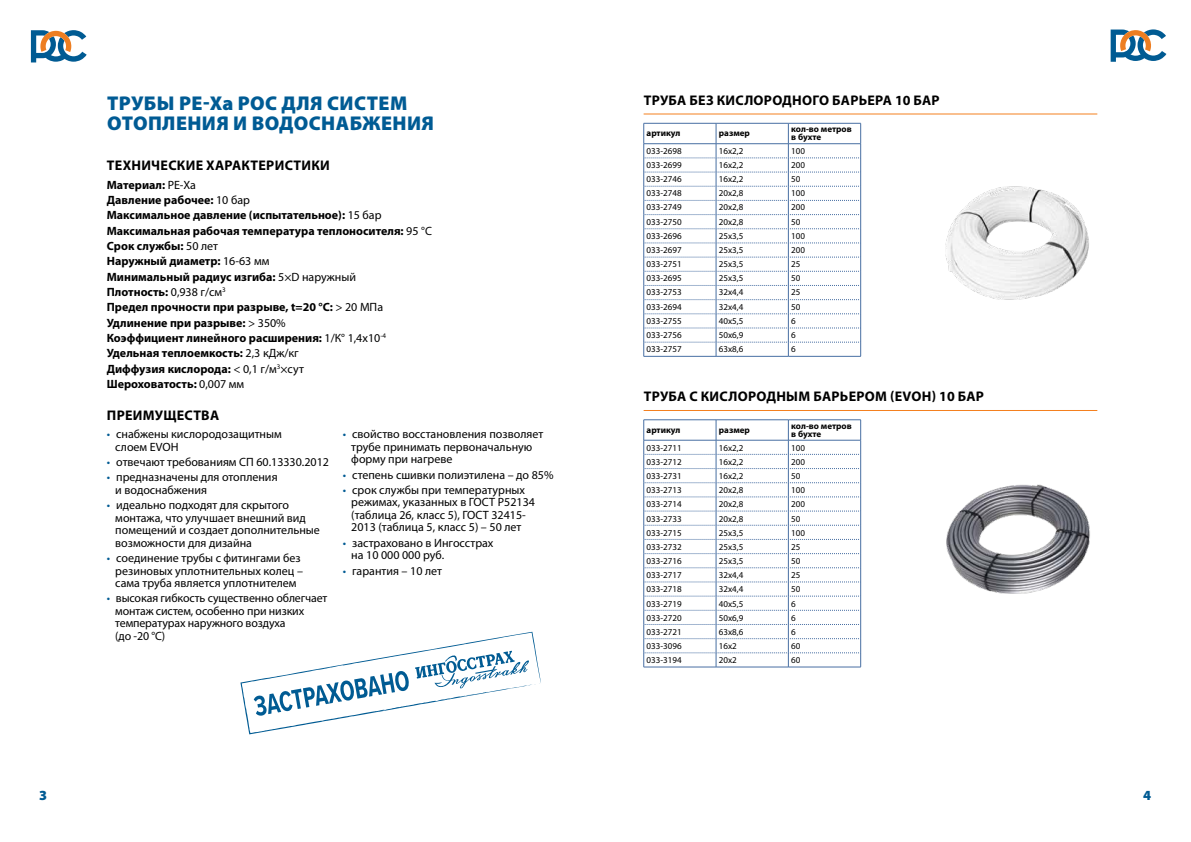
<style>
.page{position:relative;width:1191px;height:842px;background:#fff}
.page>*{position:absolute;margin:0;border:0;box-sizing:border-box;transform-origin:0 0}
.t1{font:900 20px/20px "Myriad Pro";letter-spacing:.02em;color:#005b94}
.t2{font:700 14px "Myriad Pro";letter-spacing:.02em;color:#000}
.t3{font:900 14px "Myriad Pro";color:#005b93}
.t4{font:12px/12.5px "Myriad Pro";color:#000}
.t5{font:700 12px/15.3px "Myriad Pro";color:#000}
.t6{font:9px "Myriad Pro";color:#000}
.t7{font:700 9px/8px "Myriad Pro";color:#000}
.s1{font-weight:400}
.s2{color:#005b93}
</style>
<div class="page">
<svg style="left:31px;top:30px;width:56px;height:32px"></svg>
<svg style="left:1110px;top:29px;width:56px;height:33px"></svg>
<hr style="left:643px;top:113px;width:454px;height:1px;background:#f4801f">
<hr style="left:643px;top:410px;width:454px;height:1px;background:#f4801f">
<hr style="left:643px;top:356px;width:73px;height:1px;background:#486fa3">
<hr style="left:716px;top:356px;width:72px;height:1px;background:#486fa3">
<hr style="left:788px;top:356px;width:72px;height:1px;background:#486fa3">
<svg style="left:643px;top:123px;width:218px;height:233px"></svg>
<hr style="left:643px;top:144px;width:73px;height:1px;background:#486fa3">
<hr style="left:716px;top:144px;width:72px;height:1px;background:#486fa3">
<hr style="left:788px;top:144px;width:72px;height:1px;background:#486fa3">
<hr style="left:643px;top:667px;width:73px;height:1px;background:#486fa3">
<hr style="left:716px;top:667px;width:72px;height:1px;background:#486fa3">
<hr style="left:788px;top:667px;width:72px;height:1px;background:#486fa3">
<svg style="left:643px;top:420px;width:218px;height:247px"></svg>
<hr style="left:643px;top:440px;width:73px;height:1px;background:#486fa3">
<hr style="left:716px;top:440px;width:72px;height:1px;background:#486fa3">
<hr style="left:788px;top:440px;width:72px;height:1px;background:#486fa3">
<img style="left:945px;top:186px;width:144px;height:114px">
<img style="left:946px;top:484px;width:144px;height:110px">
<svg style="left:240px;top:632px;width:301px;height:102px"></svg>
<h1 class="t1" style="left:107px;top:95px;width:328px">ТРУБЫ PE-Xa POC ДЛЯ СИСТЕМ<br>ОТОПЛЕНИЯ И ВОДОСНАБЖЕНИЯ</h1>
<p class="t2" style="left:107px;top:159px;width:224px">ТЕХНИЧЕСКИЕ ХАРАКТЕРИСТИКИ</p>
<p class="t5" style="left:107px;top:177px;width:327px">Материал: <span class="s1">PE-Xа<br></span>Давление рабочее: <span class="s1">10 бар<br></span>Максимальное давление (испытательное): <span class="s1">15 бар </span>Максимальная рабочая температура теплоносителя: <span class="s1">95 °С </span>Срок службы: <span class="s1">50 лет<br></span>Наружный диаметр: <span class="s1">16-63 мм<br></span>Минимальный радиус изгиба: <span class="s1">5×D наружный<br></span>Плотность: <span class="s1">0,938 г/см</span><sup>3<br></sup>Предел прочности при разрыве, t=20 °C: <span class="s1">&gt; 20 МПа </span>Удлинение при разрыве: <span class="s1">&gt; 350%<br></span>Коэффициент линейного расширения: <span class="s1">1/К° 1,4x10</span><sup>-4<br></sup>Удельная теплоемкость: <span class="s1">2,3 кДж/кг<br></span>Диффузия кислорода: <span class="s1">&lt; 0,1 г/м</span><sup>3</sup><span class="s1">×сут<br></span>Шероховатость: <span class="s1">0,007 мм</span></p>
<p class="t2" style="left:107px;top:408px;width:114px">ПРЕИМУЩЕСТВА</p>
<p class="t4" style="left:115px;top:429px;width:168px;text-indent:-9px"><span class="s2">•</span> снабжены кислородозащитным слоем EVOH</p>
<p class="t4" style="left:107px;top:457px;width:224px"><span class="s2">•</span> отвечают требованиям СП 60.13330.2012</p>
<p class="t4" style="left:115px;top:472px;width:164px;text-indent:-9px"><span class="s2">•</span> предназначены для отопления и водоснабжения</p>
<p class="t4" style="left:115px;top:500px;width:206px;text-indent:-9px"><span class="s2">•</span> идеально подходят для скрытого монтажа, что улучшает внешний вид помещений и создает дополнительные возможности для дизайна</p>
<p class="t4" style="left:115px;top:553px;width:189px;text-indent:-9px"><span class="s2">•</span> соединение трубы с фитингами без резиновых уплотнительных колец – сама труба является уплотнителем</p>
<p class="t4" style="left:115px;top:593px;width:214px;text-indent:-9px"><span class="s2">•</span> высокая гибкость существенно облегчает монтаж систем, особенно при низких температурах наружного воздуха<br>(до -20 °С)</p>
<p class="t4" style="left:351px;top:429px;width:193px;text-indent:-9px"><span class="s2">•</span> свойство восстановления позволяет трубе принимать первоначальную форму при нагреве</p>
<p class="t4" style="left:343px;top:469px;width:212px"><span class="s2">•</span> степень сшивки полиэтилена – до 85%</p>
<p class="t4" style="left:351px;top:485px;width:185px;text-indent:-9px"><span class="s2">•</span> срок службы при температурных режимах, указанных в ГОСТ Р52134 (таблица 26, класс 5), ГОСТ 32415-<br>2013 (таблица 5, класс 5) – 50 лет</p>
<p class="t4" style="left:351px;top:537px;width:144px;text-indent:-9px"><span class="s2">•</span> застраховано в Ингосстрах на 10 000 000 руб.</p>
<p class="t4" style="left:343px;top:565px;width:101px"><span class="s2">•</span> гарантия – 10 лет</p>
<p class="t2" style="left:644px;top:93px;width:297px">ТРУБА БЕЗ КИСЛОРОДНОГО БАРЬЕРА 10 БАР</p>
<p class="t7" style="left:646px;top:130px;width:35px">артикул</p>
<p class="t7" style="left:719px;top:130px;width:33px">размер</p>
<p class="t7" style="left:791px;top:126px;width:62px">кол-во метров в бухте</p>
<p class="t6" style="left:646px;top:147px;width:37px">033-2698</p>
<p class="t6" style="left:719px;top:147px;width:26px">16x2,2</p>
<p class="t6" style="left:791px;top:147px;width:15px">100</p>
<p class="t6" style="left:646px;top:161px;width:37px">033-2699</p>
<p class="t6" style="left:719px;top:161px;width:26px">16x2,2</p>
<p class="t6" style="left:791px;top:161px;width:15px">200</p>
<p class="t6" style="left:646px;top:176px;width:37px">033-2746</p>
<p class="t6" style="left:719px;top:176px;width:26px">16x2,2</p>
<p class="t6" style="left:791px;top:176px;width:11px">50</p>
<p class="t6" style="left:646px;top:190px;width:37px">033-2748</p>
<p class="t6" style="left:719px;top:190px;width:26px">20x2,8</p>
<p class="t6" style="left:791px;top:190px;width:15px">100</p>
<p class="t6" style="left:646px;top:204px;width:37px">033-2749</p>
<p class="t6" style="left:719px;top:204px;width:26px">20x2,8</p>
<p class="t6" style="left:791px;top:204px;width:15px">200</p>
<p class="t6" style="left:646px;top:218px;width:37px">033-2750</p>
<p class="t6" style="left:719px;top:218px;width:26px">20x2,8</p>
<p class="t6" style="left:791px;top:218px;width:11px">50</p>
<p class="t6" style="left:646px;top:232px;width:37px">033-2696</p>
<p class="t6" style="left:719px;top:232px;width:26px">25x3,5</p>
<p class="t6" style="left:791px;top:232px;width:15px">100</p>
<p class="t6" style="left:646px;top:246px;width:37px">033-2697</p>
<p class="t6" style="left:719px;top:246px;width:26px">25x3,5</p>
<p class="t6" style="left:791px;top:246px;width:15px">200</p>
<p class="t6" style="left:646px;top:261px;width:37px">033-2751</p>
<p class="t6" style="left:719px;top:261px;width:26px">25x3,5</p>
<p class="t6" style="left:791px;top:261px;width:11px">25</p>
<p class="t6" style="left:646px;top:275px;width:37px">033-2695</p>
<p class="t6" style="left:719px;top:275px;width:26px">25x3,5</p>
<p class="t6" style="left:791px;top:275px;width:11px">50</p>
<p class="t6" style="left:646px;top:289px;width:37px">033-2753</p>
<p class="t6" style="left:719px;top:289px;width:26px">32x4,4</p>
<p class="t6" style="left:791px;top:289px;width:11px">25</p>
<p class="t6" style="left:646px;top:303px;width:37px">033-2694</p>
<p class="t6" style="left:719px;top:303px;width:26px">32x4,4</p>
<p class="t6" style="left:791px;top:303px;width:11px">50</p>
<p class="t6" style="left:646px;top:317px;width:37px">033-2755</p>
<p class="t6" style="left:719px;top:317px;width:26px">40x5,5</p>
<p class="t6" style="left:791px;top:317px;width:6px">6</p>
<p class="t6" style="left:646px;top:331px;width:37px">033-2756</p>
<p class="t6" style="left:719px;top:331px;width:26px">50x6,9</p>
<p class="t6" style="left:791px;top:331px;width:6px">6</p>
<p class="t6" style="left:646px;top:346px;width:37px">033-2757</p>
<p class="t6" style="left:719px;top:346px;width:26px">63x8,6</p>
<p class="t6" style="left:791px;top:346px;width:6px">6</p>
<p class="t2" style="left:644px;top:390px;width:342px">ТРУБА С КИСЛОРОДНЫМ БАРЬЕРОМ (EVOH) 10 БАР</p>
<p class="t7" style="left:646px;top:426px;width:35px">артикул</p>
<p class="t7" style="left:719px;top:426px;width:33px">размер</p>
<p class="t7" style="left:791px;top:422px;width:62px">кол-во метров в бухте</p>
<p class="t6" style="left:646px;top:444px;width:37px">033-2711</p>
<p class="t6" style="left:719px;top:444px;width:26px">16x2,2</p>
<p class="t6" style="left:791px;top:444px;width:15px">100</p>
<p class="t6" style="left:646px;top:458px;width:37px">033-2712</p>
<p class="t6" style="left:719px;top:458px;width:26px">16x2,2</p>
<p class="t6" style="left:791px;top:458px;width:15px">200</p>
<p class="t6" style="left:646px;top:472px;width:37px">033-2731</p>
<p class="t6" style="left:719px;top:472px;width:26px">16x2,2</p>
<p class="t6" style="left:791px;top:472px;width:11px">50</p>
<p class="t6" style="left:646px;top:487px;width:37px">033-2713</p>
<p class="t6" style="left:719px;top:487px;width:26px">20x2,8</p>
<p class="t6" style="left:791px;top:487px;width:15px">100</p>
<p class="t6" style="left:646px;top:501px;width:37px">033-2714</p>
<p class="t6" style="left:719px;top:501px;width:26px">20x2,8</p>
<p class="t6" style="left:791px;top:501px;width:15px">200</p>
<p class="t6" style="left:646px;top:515px;width:37px">033-2733</p>
<p class="t6" style="left:719px;top:515px;width:26px">20x2,8</p>
<p class="t6" style="left:791px;top:515px;width:11px">50</p>
<p class="t6" style="left:646px;top:529px;width:37px">033-2715</p>
<p class="t6" style="left:719px;top:529px;width:26px">25x3,5</p>
<p class="t6" style="left:791px;top:529px;width:15px">100</p>
<p class="t6" style="left:646px;top:543px;width:37px">033-2732</p>
<p class="t6" style="left:719px;top:543px;width:26px">25x3,5</p>
<p class="t6" style="left:791px;top:543px;width:11px">25</p>
<p class="t6" style="left:646px;top:558px;width:37px">033-2716</p>
<p class="t6" style="left:719px;top:558px;width:26px">25x3,5</p>
<p class="t6" style="left:791px;top:558px;width:11px">50</p>
<p class="t6" style="left:646px;top:572px;width:37px">033-2717</p>
<p class="t6" style="left:719px;top:572px;width:26px">32x4,4</p>
<p class="t6" style="left:791px;top:572px;width:11px">25</p>
<p class="t6" style="left:646px;top:586px;width:37px">033-2718</p>
<p class="t6" style="left:719px;top:586px;width:26px">32x4,4</p>
<p class="t6" style="left:791px;top:586px;width:11px">50</p>
<p class="t6" style="left:646px;top:600px;width:37px">033-2719</p>
<p class="t6" style="left:719px;top:600px;width:26px">40x5,5</p>
<p class="t6" style="left:791px;top:600px;width:6px">6</p>
<p class="t6" style="left:646px;top:614px;width:37px">033-2720</p>
<p class="t6" style="left:719px;top:614px;width:26px">50x6,9</p>
<p class="t6" style="left:791px;top:614px;width:6px">6</p>
<p class="t6" style="left:646px;top:628px;width:37px">033-2721</p>
<p class="t6" style="left:719px;top:628px;width:26px">63x8,6</p>
<p class="t6" style="left:791px;top:628px;width:6px">6</p>
<p class="t6" style="left:646px;top:642px;width:37px">033-3096</p>
<p class="t6" style="left:719px;top:642px;width:20px">16х2</p>
<p class="t6" style="left:791px;top:642px;width:11px">60</p>
<p class="t6" style="left:646px;top:656px;width:37px">033-3194</p>
<p class="t6" style="left:719px;top:656px;width:20px">20х2</p>
<p class="t6" style="left:791px;top:656px;width:11px">60</p>
<p class="t3" style="left:39px;top:790px;width:10px">3</p>
<p class="t3" style="left:1143px;top:790px;width:10px">4</p>
</div>
